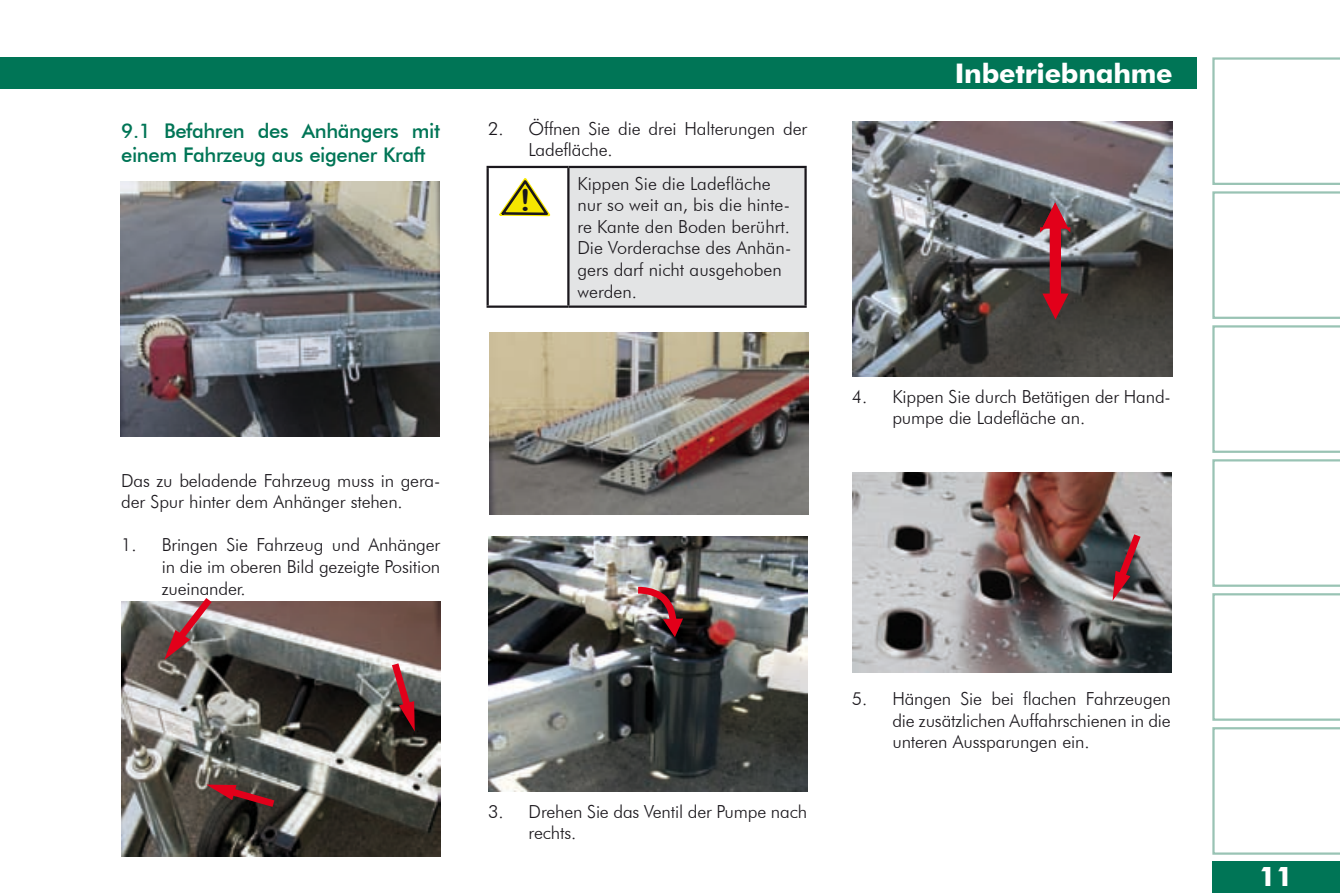
<style>
.page{position:relative;width:1340px;height:893px;background:#fff}
.page>*{position:absolute;margin:0;border:0;box-sizing:border-box;transform-origin:0 0}
.t1{font:30.15px "Arial Rounded MT Bold";color:#1a171c;scale:1.09 1}
.t2{font:700 27px "Futura BT";letter-spacing:-.01em;color:#fff}
.t3{font:500 20.25px/24.3px "Futura BT";letter-spacing:-.02em;color:#007556}
.t4{font:300 18px/21.6px "Futura BT";letter-spacing:-.01em;color:#1a171c}
</style>
<div class="page">
<div style="left:0;top:57px;width:1196px;height:32px;background:#007556"></div>
<svg style="left:1212px;top:727px;width:127px;height:128px"></svg>
<svg style="left:1212px;top:593px;width:127px;height:128px"></svg>
<svg style="left:1212px;top:459px;width:127px;height:128px"></svg>
<svg style="left:1212px;top:325px;width:127px;height:128px"></svg>
<svg style="left:1212px;top:191px;width:127px;height:128px"></svg>
<svg style="left:1212px;top:57px;width:127px;height:128px"></svg>
<div style="left:1212px;top:861px;width:127px;height:32px;background:#007556"></div>
<img style="left:121px;top:601px;width:319px;height:255px">
<img style="left:489px;top:333px;width:319px;height:181px">
<img style="left:488px;top:537px;width:319px;height:255px">
<img style="left:853px;top:121px;width:318px;height:255px">
<svg style="left:164px;top:598px;width:54px;height:62px;background:#997275"></svg>
<img style="left:120px;top:181px;width:319px;height:255px">
<svg style="left:387px;top:656px;width:29px;height:75px;background:#855052"></svg>
<svg style="left:206px;top:783px;width:76px;height:29px;background:#5f2a2b"></svg>
<svg style="left:1040px;top:202px;width:30px;height:117px;background:#923742"></svg>
<div style="left:568px;top:167px;width:237px;height:140px;background:#e3e4e5"></div>
<hr style="left:486px;top:166px;width:82px;height:2px;background:#1a171c">
<hr style="left:486px;top:168px;width:3px;height:138px;background:#1a171c">
<hr style="left:568px;top:166px;width:238px;height:2px;background:#1a171c">
<hr style="left:567px;top:168px;width:2px;height:138px;background:#1a171c">
<hr style="left:804px;top:168px;width:2px;height:138px;background:#1a171c">
<hr style="left:486px;top:306px;width:82px;height:2px;background:#1a171c">
<hr style="left:568px;top:306px;width:238px;height:2px;background:#1a171c">
<svg style="left:499px;top:178px;width:51px;height:39px"></svg>
<img style="left:631px;top:583px;width:52px;height:54px">
<img style="left:853px;top:473px;width:318px;height:199px">
<svg style="left:1112px;top:527px;width:34px;height:74px;background:#7d535a"></svg>
<p class="t3" style="left:121px;top:119px;width:320px">9.1 Befahren des Anhängers mit einem Fahrzeug aus eigener Kraft</p>
<p class="t4" style="left:121px;top:469px;width:320px">Das zu beladende Fahrzeug muss in gera&shy;der Spur hinter dem Anhänger stehen.</p>
<p class="t4" style="left:162px;top:534px;width:280px;text-align:justify;text-indent:-40px">1. Bringen Sie Fahrzeug und Anhänger in die im oberen Bild gezeigte Position zueinander.</p>
<p class="t4" style="left:528px;top:118px;width:280px;text-indent:-40px">2. Öffnen Sie die drei Halterungen der<br>Ladefläche.</p>
<p class="t1" style="left:519px;top:183px;width:12px">!</p>
<p class="t4" style="left:577px;top:172px;width:215px">Kippen Sie die Ladefläche nur so weit an, bis die hinte&shy;re Kante den Boden berührt.<br>Die Vorderachse des Anhän&shy;gers darf nicht ausgehoben werden.</p>
<p class="t2" style="left:954px;top:57px;width:219px">Inbetriebnahme</p>
<p class="t4" style="left:892px;top:385px;width:280px;text-indent:-40px">4. Kippen Sie durch Betätigen der Hand&shy;pumpe die Ladefläche an.</p>
<p class="t4" style="left:528px;top:800px;width:280px;text-indent:-40px">3. Drehen Sie das Ventil der Pumpe nach rechts.</p>
<p class="t4" style="left:892px;top:688px;width:280px;text-align:justify;text-indent:-40px">5. Hängen Sie bei flachen Fahrzeugen die zusätzlichen Auffahrschienen in die unteren Aussparungen ein.</p>
<p class="t2" style="left:1259px;top:860px;width:35px">11</p>
</div>
